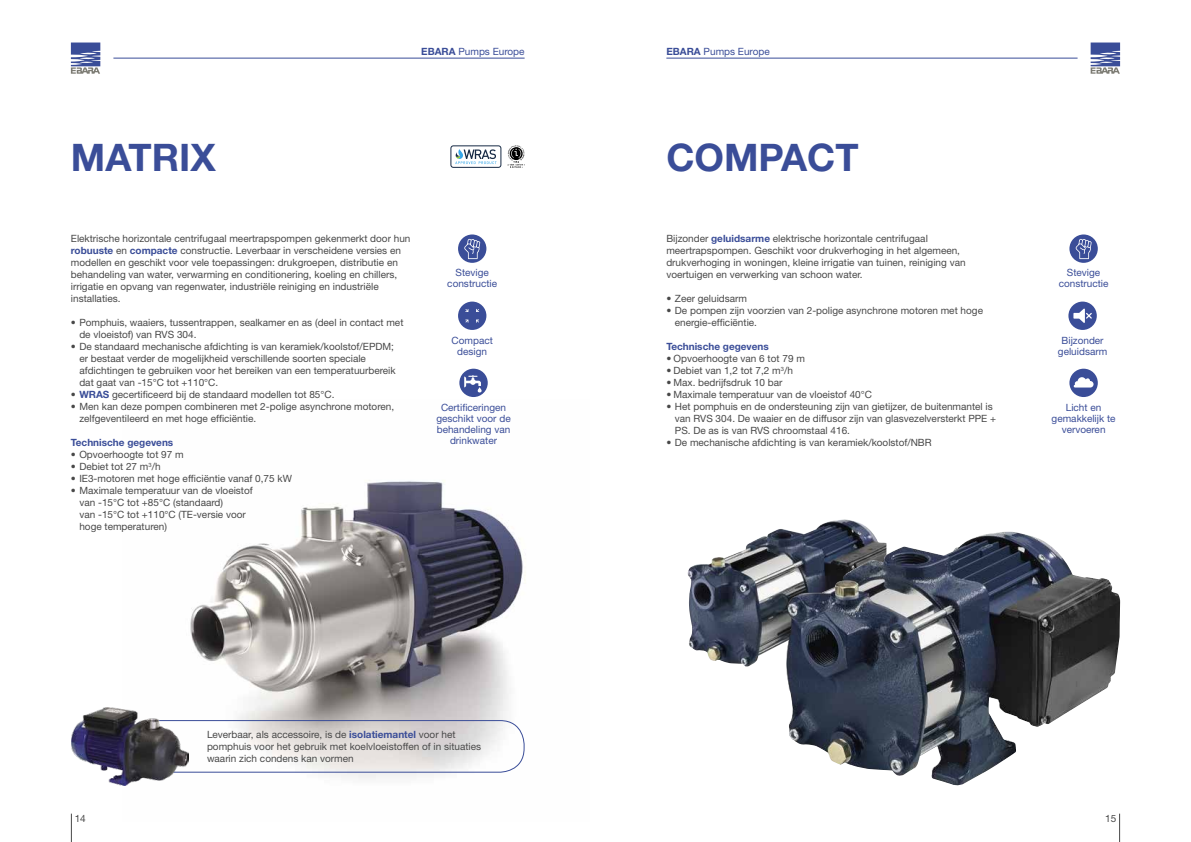
<style>
.page{position:relative;width:1191px;height:842px;background:#fff}
.page>*{position:absolute;margin:0;border:0;box-sizing:border-box;transform-origin:0 0}
.t1{font:700 38px "Helvetica Neue";color:#3a4d98}
.t2{font:10px/12px "Helvetica Neue";color:#484848}
.t3{font:10px/11px "Helvetica Neue";color:#3a4d98;text-align:center}
.t4{font:700 10px "Helvetica Neue";color:#3a4d98}
.s1{font-weight:700}
.s2{font-weight:700;color:#3a4d98}
</style>
<div class="page">
<svg style="left:1119px;top:814px;width:1px;height:28px"></svg>
<svg style="left:1090px;top:43px;width:30px;height:31px"></svg>
<svg style="left:71px;top:43px;width:29px;height:31px"></svg>
<hr style="left:666px;top:58px;width:411px;height:1px;background:#3a4d98">
<hr style="left:113px;top:58px;width:411px;height:1px;background:#3a4d98">
<img style="left:122px;top:480px;width:404px;height:306px">
<div style="left:126px;top:720px;width:398px;height:53px;border:1px solid #3a4d98;border-radius:24px"></div>
<img style="left:687px;top:519px;width:185px;height:147px">
<svg style="left:455px;top:149px;width:41px;height:15px"></svg>
<div style="left:450px;top:145px;width:51px;height:23px;border:1px solid #172a45;border-radius:2px"></div>
<svg style="left:508px;top:145px;width:16px;height:23px"></svg>
<div style="left:458px;top:234px;width:28px;height:29px;background:#3a4d98;border-radius:50%"></div>
<svg style="left:464px;top:238px;width:16px;height:21px"></svg>
<svg style="left:1069px;top:234px;width:28px;height:29px"></svg>
<svg style="left:1075px;top:238px;width:16px;height:21px"></svg>
<div style="left:458px;top:302px;width:28px;height:28px;background:#3a4d98;border-radius:50%"></div>
<svg style="left:465px;top:309px;width:14px;height:14px"></svg>
<div style="left:459px;top:369px;width:29px;height:28px;background:#3a4d98;border-radius:50%"></div>
<svg style="left:464px;top:375px;width:18px;height:18px"></svg>
<svg style="left:71px;top:814px;width:1px;height:28px"></svg>
<img style="left:71px;top:707px;width:117px;height:78px">
<div style="left:1069px;top:369px;width:28px;height:28px;background:#3a4d98;border-radius:50%"></div>
<svg style="left:1073px;top:377px;width:20px;height:10px"></svg>
<div style="left:1068px;top:302px;width:28px;height:28px;background:#3a4d98;border-radius:50%"></div>
<svg style="left:1073px;top:308px;width:18px;height:15px"></svg>
<img style="left:786px;top:532px;width:334px;height:253px">
<p class="t3" style="left:421px;top:46px;width:105px"><span class="s1">EBARA</span> Pumps Europe</p>
<p class="t3" style="left:666px;top:46px;width:105px"><span class="s1">EBARA</span> Pumps Europe</p>
<h1 class="t1" style="left:71px;top:134px;width:146px">MATRIX</h1>
<h1 class="t1" style="left:666px;top:134px;width:194px">COMPACT</h1>
<p class="t2" style="left:71px;top:233px;width:341px">Elektrische horizontale centrifugaal meertrapspompen gekenmerkt door hun <span class="s2">robuuste</span> en <span class="s2">compacte</span> constructie. Leverbaar in verscheidene versies en modellen en geschikt voor vele toepassingen: drukgroepen, distributie en behandeling van water, verwarming en conditionering, koeling en chillers, irrigatie en opvang van regenwater, industriële reiniging en industriële installaties.</p>
<p class="t2" style="left:79px;top:317px;width:325px;text-indent:-8px">• Pomphuis, waaiers, tussentrappen, sealkamer en as (deel in contact met de vloeistof) van RVS 304.</p>
<p class="t2" style="left:79px;top:341px;width:318px;text-indent:-8px">• De standaard mechanische afdichting is van keramiek/koolstof/EPDM; er bestaat verder de mogelijkheid verschillende soorten speciale afdichtingen te gebruiken voor het bereiken van een temperatuurbereik dat gaat van -15°C tot +110°C.</p>
<p class="t2" style="left:71px;top:389px;width:265px">• <span class="s2">WRAS</span> gecertificeerd bij de standaard modellen tot 85°C.</p>
<p class="t2" style="left:79px;top:401px;width:316px;text-indent:-8px">• Men kan deze pompen combineren met 2-polige asynchrone motoren, zelfgeventileerd en met hoge efficiëntie.</p>
<p class="t4" style="left:71px;top:437px;width:104px">Technische gegevens</p>
<p class="t2" style="left:71px;top:449px;width:114px">• Opvoerhoogte tot 97 m</p>
<p class="t2" style="left:71px;top:461px;width:91px">• Debiet tot 27 m<sup>3</sup>/h</p>
<p class="t2" style="left:71px;top:473px;width:222px">• IE3-motoren met hoge efficiëntie vanaf 0,75 kW</p>
<p class="t2" style="left:79px;top:485px;width:175px;text-indent:-8px">• Maximale temperatuur van de vloeistof van -15°C tot +85°C (standaard)<br>van -15°C tot +110°C (TE-versie voor hoge temperaturen)</p>
<p class="t2" style="left:666px;top:233px;width:301px">Bijzonder <span class="s2">geluidsarme</span> elektrische horizontale centrifugaal meertrapspompen. Geschikt voor drukverhoging in het algemeen, drukverhoging in woningen, kleine irrigatie van tuinen, reiniging van voertuigen en verwerking van schoon water.</p>
<p class="t2" style="left:666px;top:293px;width:82px">• Zeer geluidsarm</p>
<p class="t2" style="left:675px;top:305px;width:310px;text-indent:-8px">• De pompen zijn voorzien van 2-polige asynchrone motoren met hoge energie-efficiëntie.</p>
<p class="t4" style="left:666px;top:341px;width:104px">Technische gegevens</p>
<p class="t2" style="left:666px;top:353px;width:140px">• Opvoerhoogte van 6 tot 79 m</p>
<p class="t2" style="left:666px;top:365px;width:128px">• Debiet van 1,2 tot 7,2 m<sup>3</sup>/h</p>
<p class="t2" style="left:666px;top:377px;width:118px">• Max. bedrijfsdruk 10 bar</p>
<p class="t2" style="left:666px;top:389px;width:207px">• Maximale temperatuur van de vloeistof 40°C</p>
<p class="t2" style="left:675px;top:401px;width:323px;text-indent:-8px">• Het pomphuis en de ondersteuning zijn van gietijzer, de buitenmantel is van RVS 304. De waaier en de diffusor zijn van glasvezelversterkt PPE +<br>PS. De as is van RVS chroomstaal 416.</p>
<p class="t2" style="left:666px;top:437px;width:267px">• De mechanische afdichting is van keramiek/koolstof/NBR</p>
<p class="t3" style="left:447px;top:267px;width:51px">Stevige constructie</p>
<p class="t3" style="left:1058px;top:267px;width:51px">Stevige constructie</p>
<p class="t3" style="left:451px;top:334px;width:43px">Compact design</p>
<p class="t3" style="left:1058px;top:334px;width:51px">Bijzonder geluidsarm</p>
<p class="t3" style="left:436px;top:401px;width:76px">Certificeringen geschikt voor de behandeling van drinkwater</p>
<p class="t3" style="left:1051px;top:401px;width:65px">Licht en gemakkelijk te vervoeren</p>
<p class="t2" style="left:75px;top:812px;width:13px">14</p>
<p class="t2" style="left:207px;top:729px;width:276px">Leverbaar, als accessoire, is de <span class="s2">isolatiemantel</span> voor het pomphuis voor het gebruik met koelvloeistoffen of in situaties waarin zich condens kan vormen</p>
<p class="t2" style="left:1105px;top:812px;width:13px">15</p>
</div>
